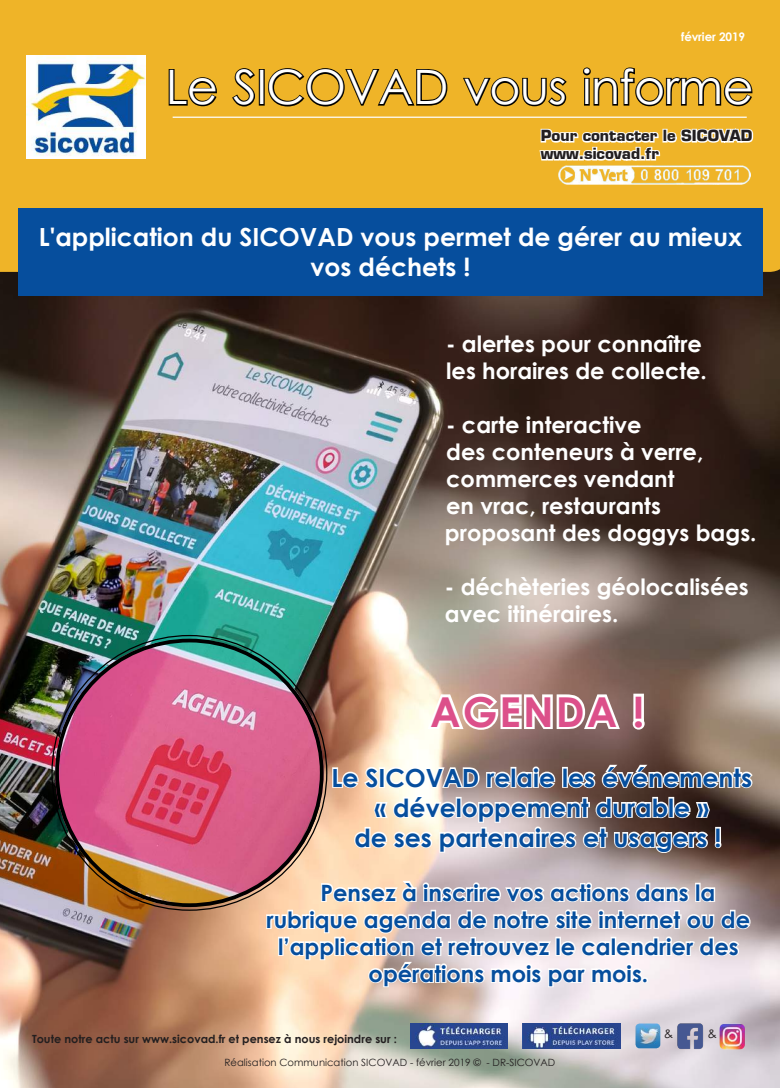
<style>
.page{position:relative;width:780px;height:1088px;background:#fff}
.page>*{position:absolute;margin:0;border:0;box-sizing:border-box;transform-origin:0 0}
.t1{font:47.5px "Century Gothic";letter-spacing:-.01em;color:#fff}
.t2{font:700 41.25px "Century Gothic";letter-spacing:.05em;color:#dc508a}
.t3{font:700 25px/30px "Century Gothic";color:#064e9d;text-align:center}
.t4{font:700 25px/30px "Century Gothic";color:#fff;text-align:center}
.t5{font:700 22.5px/27px "Century Gothic";color:#fff}
.t6{font:700 22.5px "Century Gothic";color:#064e9d}
.t7{font:700 15px/18px "Eurostile";color:#231f20}
.t8{font:12.5px "Century Gothic";color:#231f20}
.t9{font:700 11.88px "Century Gothic";letter-spacing:-.01em;color:#fff}
.t10{font:700 11.25px "Century Gothic";color:#231f20}
.t11{font:10px "Century Gothic";color:#231f20}
</style>
<div class="page">
<img style="left:0;top:272px;width:779px;height:816px">
<div style="left:0;top:0;width:780px;height:272px;background:#efb428"></div>
<img style="left:27px;top:55px;width:119px;height:104px">
<svg style="left:167px;top:68px;width:51px;height:40px;background:#9d761a"></svg>
<svg style="left:230px;top:66px;width:27px;height:42px"></svg>
<div style="left:259px;top:69px;width:6px;height:37px;border:2px solid #000"></div>
<svg style="left:267px;top:67px;width:182px;height:41px;background:#a87e1c"></svg>
<svg style="left:461px;top:76px;width:107px;height:32px;background:#9a7419"></svg>
<svg style="left:581px;top:65px;width:172px;height:43px;background:#a37b1b"></svg>
<img style="left:558px;top:171px;width:192px;height:13px">
<hr style="left:173px;top:117px;width:573px;height:1px;background:#fff">
<svg style="left:538px;top:123px;width:217px;height:48px"></svg>
<img style="left:635px;top:1023px;width:25px;height:25px">
<img style="left:676px;top:1022px;width:28px;height:28px">
<img style="left:718px;top:1023px;width:27px;height:26px">
<img style="left:522px;top:1023px;width:98px;height:25px">
<img style="left:410px;top:1023px;width:97px;height:25px">
<div style="left:18px;top:208px;width:744px;height:88px;background:#064e9d"></div>
<img style="left:55px;top:639px;width:268px;height:268px;border-radius:134px">
<svg style="left:425px;top:690px;width:198px;height:43px"></svg>
<svg style="left:629px;top:691px;width:19px;height:43px"></svg>
<svg style="left:331px;top:763px;width:423px;height:92px"></svg>
<svg style="left:265px;top:878px;width:487px;height:110px"></svg>
<p class="t9" style="left:681px;top:28px;width:65px">février 2019</p>
<h1 class="t1" style="left:166px;top:54px;width:589px">Le SICOVAD vous informe</h1>
<p class="t7" style="left:541px;top:127px;width:213px">Pour contacter le SICOVAD www.sicovad.fr</p>
<p class="t4" style="left:39px;top:221px;width:704px">L'application du SICOVAD vous permet de gérer au mieux vos déchets !</p>
<p class="t5" style="left:446px;top:330px;width:262px">- alertes pour connaître les horaires de collecte.</p>
<p class="t5" style="left:445px;top:411px;width:313px">- carte interactive<br>des conteneurs à verre, commerces vendant<br>en vrac, restaurants proposant des doggys bags.</p>
<p class="t5" style="left:445px;top:573px;width:305px">- déchèteries géolocalisées avec itinéraires.</p>
<h2 class="t2" style="left:430px;top:680px;width:216px">AGENDA !</h2>
<p class="t3" style="left:331px;top:761px;width:422px">Le SICOVAD relaie les événements « développement durable »<br>de ses partenaires et usagers !</p>
<p class="t6" style="left:320px;top:875px;width:396px">Pensez à inscrire vos actions dans la</p>
<p class="t6" style="left:266px;top:902px;width:485px">rubrique agenda de notre site internet ou de</p>
<p class="t6" style="left:278px;top:929px;width:462px">l’application et retrouvez le calendrier des</p>
<p class="t6" style="left:368px;top:956px;width:281px">opérations mois par mois.</p>
<p class="t10" style="left:32px;top:1030px;width:366px">Toute notre actu sur www.sicovad.fr et pensez à nous rejoindre sur :</p>
<p class="t11" style="left:224px;top:1055px;width:332px">Réalisation Communication SICOVAD - février 2019 © - DR-SICOVAD</p>
<p class="t8" style="left:663px;top:1024px;width:11px">&amp;</p>
<p class="t8" style="left:707px;top:1024px;width:11px">&amp;</p>
</div>
